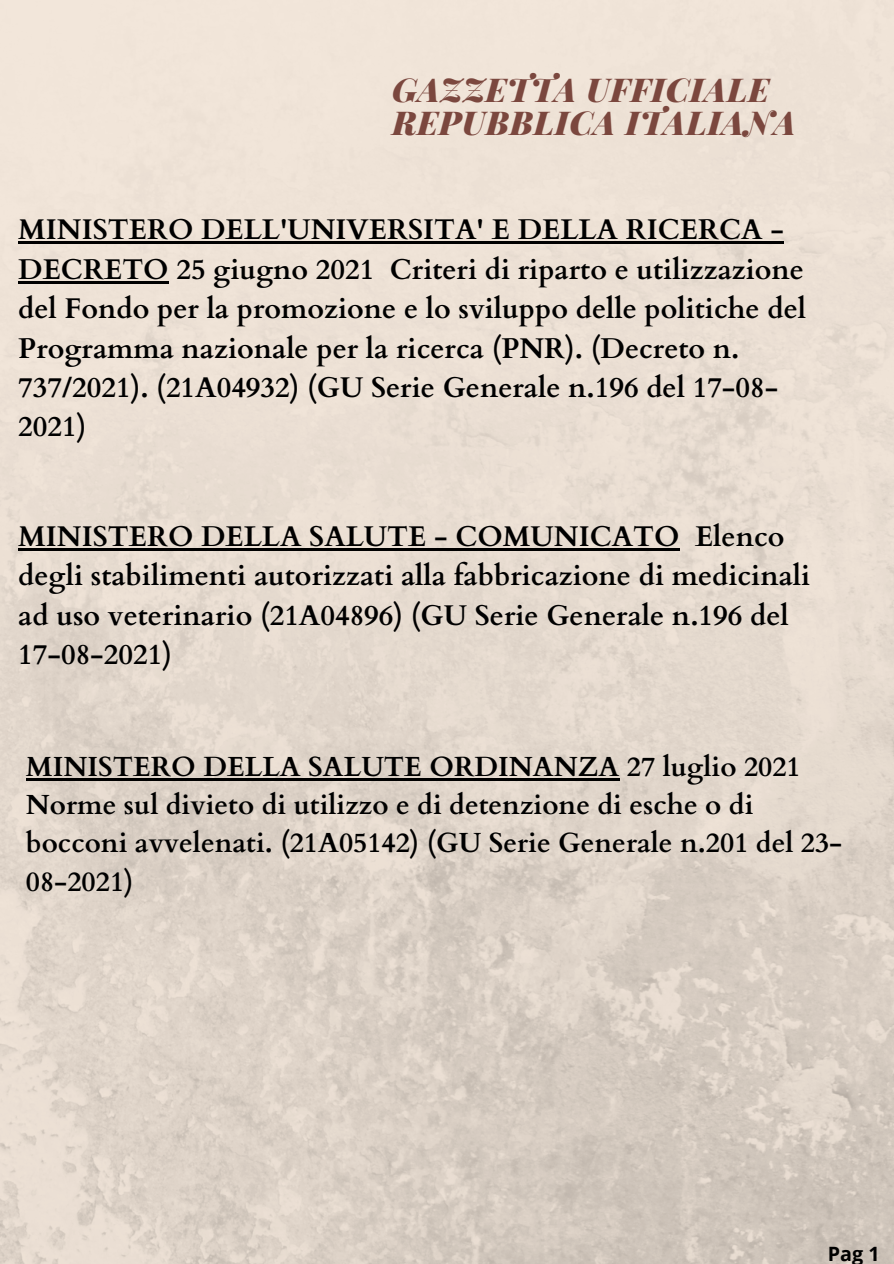
<style>
.page{position:relative;width:894px;height:1264px;background:#fff}
.page>*{position:absolute;margin:0;border:0;box-sizing:border-box;transform-origin:0 0}
.t1{font:italic 900 33px/32.7px "Playfair Display";letter-spacing:.02em;color:#7b473e}
.t2{font:700 28.5px/39.5px "Cardo";color:#000}
.t3{font:700 27.75px/38.2px "Cardo";color:#000}
.t4{font:700 19.8px "Open Sans";color:#000}
</style>
<div class="page">
<img style="left:0;top:0;width:893px;height:1263px">
<hr style="left:18px;top:241px;width:765px;height:3px;background:#000">
<hr style="left:18px;top:281px;width:151px;height:2px;background:#000">
<hr style="left:18px;top:548px;width:661px;height:2px;background:#000">
<hr style="left:26px;top:778px;width:593px;height:2px;background:#000">
<p class="t1" style="left:392px;top:72px;width:405px">GAZZETTA UFFICIALE<br>REPUBBLICA ITALIANA</p>
<p class="t2" style="left:18px;top:211px;width:789px">MINISTERO DELL'UNIVERSITA' E DELLA RICERCA - DECRETO 25 giugno 2021 Criteri di riparto e utilizzazione del Fondo per la promozione e lo sviluppo delle politiche del Programma nazionale per la ricerca (PNR). (Decreto n.<br>737/2021). (21A04932) (GU Serie Generale n.196 del 17-08- 2021)</p>
<p class="t2" style="left:18px;top:517px;width:793px">MINISTERO DELLA SALUTE - COMUNICATO Elenco degli stabilimenti autorizzati alla fabbricazione di medicinali ad uso veterinario (21A04896) (GU Serie Generale n.196 del 17-08-2021)</p>
<p class="t3" style="left:26px;top:747px;width:817px">MINISTERO DELLA SALUTE ORDINANZA 27 luglio 2021<br>Norme sul divieto di utilizzo e di detenzione di esche o di bocconi avvelenati. (21A05142) (GU Serie Generale n.201 del 23- 08-2021)</p>
<p class="t4" style="left:827px;top:1239px;width:53px">Pag 1</p>
</div>
